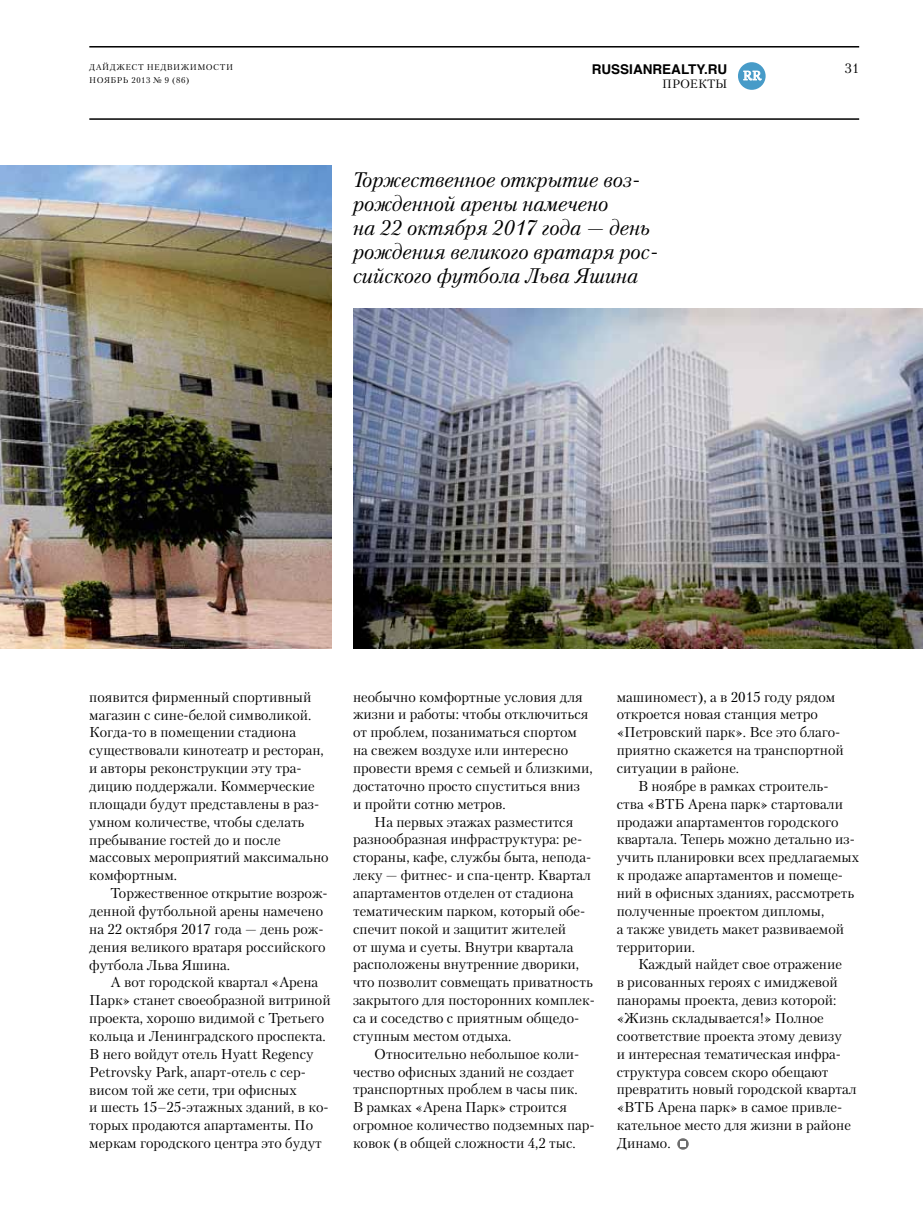
<style>
.page{position:relative;width:923px;height:1212px;background:#fff}
.page>*{position:absolute;margin:0;border:0;box-sizing:border-box;transform-origin:0 0}
.t1{font:italic 21px/24px "Petersburg TF";color:#000}
.t2{font:14.25px/17.9px "Petersburg TF";color:#000}
.t3{font:700 13.5px "Helvetica TF";color:#000}
.t4{font:13.5px "Petersburg TF";color:#000}
.t5{font:12.6px "Petersburg TF";color:#fff}
.t6{font:12px "Petersburg TF";color:#000}
.t7{font:8.25px/13.5px "Petersburg TF";letter-spacing:.06em;color:#000}
</style>
<div class="page">
<hr style="left:89px;top:118px;width:770px;height:2px;background:#000">
<hr style="left:89px;top:46px;width:770px;height:2px;background:#000">
<div style="left:738px;top:62px;width:27px;height:28px;background:#479bc8;border-radius:50%"></div>
<svg style="left:743px;top:71px;width:18px;height:9px"></svg>
<svg style="left:677px;top:1138px;width:11px;height:12px"></svg>
<svg style="left:680px;top:1141px;width:5px;height:5px"></svg>
<img style="left:0;top:166px;width:332px;height:482px">
<img style="left:353px;top:309px;width:570px;height:339px">
<p class="t7" style="left:89px;top:60px;width:145px">дайджест недвижимости нОябрь 2013 № 9 (86)</p>
<p class="t3" style="left:592px;top:58px;width:137px">RUSSIANREALTY.RU</p>
<p class="t6" style="left:662px;top:77px;width:66px">Проекты</p>
<p class="t5" style="left:743px;top:68px;width:20px">RR</p>
<h1 class="t1" style="left:353px;top:167px;width:307px">Торжественное открытие воз&shy;рожденной арены намечено<br>на 22 октября 2017 года — день рождения великого вратаря рос&shy;сийского футбола Льва Яшина</h1>
<p class="t4" style="left:845px;top:60px;width:16px">31</p>
<p class="t2" style="left:89px;top:687px;width:241px">появится фирменный спортивный магазин с сине-белой символикой.<br>Когда-то в помещении стадиона существовали кинотеатр и ресторан, и авторы реконструкции эту тра&shy;дицию поддержали. Коммерческие площади будут представлены в раз&shy;умном количестве, чтобы сделать пребывание гостей до и после массовых мероприятий максимально комфортным.</p>
<p class="t2" style="left:89px;top:884px;width:240px;text-indent:21px">Торжественное открытие возрож&shy;денной футбольной арены намечено на 22 октября 2017 года — день рож&shy;дения великого вратаря российского футбола Льва Яшина.</p>
<p class="t2" style="left:89px;top:973px;width:243px;text-indent:21px">А вот городской квартал «Арена Парк» станет своеобразной витриной проекта, хорошо видимой с Третьего кольца и Ленинградского проспекта.<br>В него войдут отель Hyatt Regency Petrovsky Park, апарт-отель с сер&shy;висом той же сети, три офисных<br>и шесть 15–25-этажных зданий, в ко&shy;торых продаются апартаменты. По меркам городского центра это будут</p>
<p class="t2" style="left:353px;top:687px;width:241px">необычно комфортные условия для жизни и работы: чтобы отключиться от проблем, позаниматься спортом на свежем воздухе или интересно провести время с семьей и близкими, достаточно просто спуститься вниз<br>и пройти сотню метров.</p>
<p class="t2" style="left:353px;top:812px;width:243px;text-indent:21px">На первых этажах разместится разнообразная инфраструктура: ре&shy;стораны, кафе, службы быта, непода&shy;леку — фитнес- и спа-центр. Квартал апартаментов отделен от стадиона тематическим парком, который обе&shy;спечит покой и защитит жителей<br>от шума и суеты. Внутри квартала расположены внутренние дворики, что позволит совмещать приватность закрытого для посторонних комплек&shy;са и соседство с приятным общедо&shy;ступным местом отдыха.</p>
<p class="t2" style="left:353px;top:1044px;width:243px;text-indent:21px">Относительно небольшое коли&shy;чество офисных зданий не создает транспортных проблем в часы пик.<br>В рамках «Арена Парк» строится огромное количество подземных пар&shy;ковок (в общей сложности 4,2 тыс.</p>
<p class="t2" style="left:617px;top:687px;width:229px">машиномест), а в 2015 году рядом откроется новая станция метро «Петровский парк». Все это благо&shy;приятно скажется на транспортной ситуации в районе.</p>
<p class="t2" style="left:617px;top:777px;width:244px;text-indent:21px">В ноябре в рамках строитель&shy;ства «ВТБ Арена парк» стартовали продажи апартаментов городского квартала. Теперь можно детально из&shy;учить планировки всех предлагаемых к продаже апартаментов и помеще&shy;ний в офисных зданиях, рассмотреть полученные проектом дипломы,<br>а также увидеть макет развиваемой территории.</p>
<p class="t2" style="left:617px;top:955px;width:241px;text-indent:21px">Каждый найдет свое отражение<br>в рисованных героях с имиджевой панорамы проекта, девиз которой: «Жизнь складывается!» Полное соответствие проекта этому девизу<br>и интересная тематическая инфра&shy;структура совсем скоро обещают превратить новый городской квартал «ВТБ Арена парк» в самое привле&shy;кательное место для жизни в районе<br>Динамо.</p>
</div>
